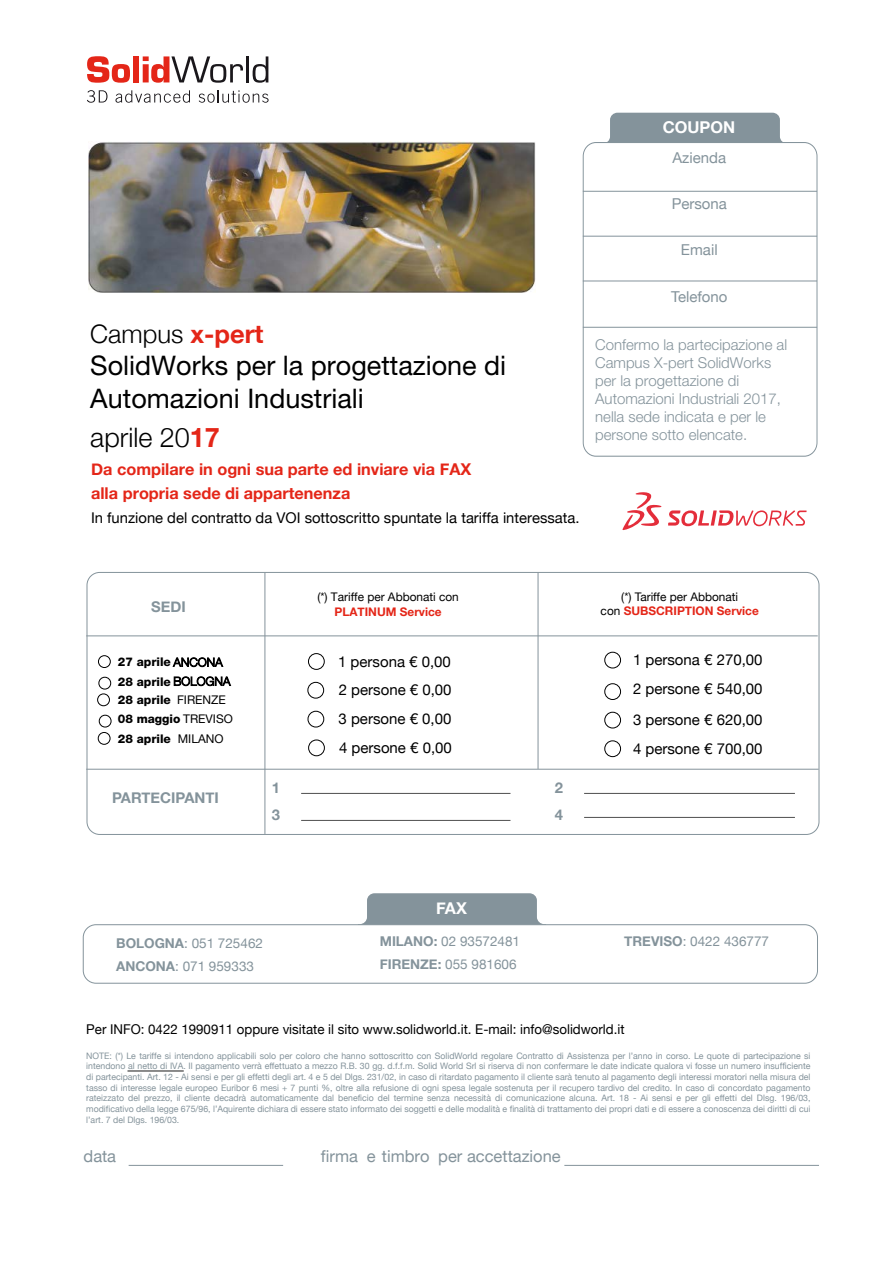
<style>
.page{position:relative;width:893px;height:1263px;background:#fff}
.page>*{position:absolute;margin:0;border:0;box-sizing:border-box;transform-origin:0 0}
.t1{font:27px/32.4px "Helvetica Neue LT Std";color:#000}
.t2{font:300 27px "Helvetica Neue LT Std";color:#000}
.t3{font:300 25.5px "Helvetica Neue";color:#000}
.t4{font:16.5px "Helvetica Neue";color:#84939b}
.t5{font:700 16.35px/23.9px "Helvetica Neue";color:#e42618}
.t6{font:700 16.35px "Helvetica Neue";color:#fff}
.t7{font:300 15px/18px "Helvetica Neue LT Std";color:#84939b}
.t8{font:15px/29.8px "Helvetica Neue";color:#000;text-align:justify}
.t9{font:15px "Helvetica Neue";color:#84939b}
.t10{font:14.85px "Helvetica Neue";color:#000}
.t11{font:700 14.85px "Helvetica Neue";color:#84939b}
.t12{font:13.5px/22.5px "Helvetica Neue";color:#84939b}
.t13{font:13.5px "Helvetica Neue";color:#000}
.t14{font:800 12px/19px "Helvetica Neue LT Std";color:#000}
.t15{font:11.85px/14.2px "Helvetica Neue";color:#000;text-align:center}
.t16{font:700 11.85px "Helvetica Neue";color:#e42618}
.t17{font:8.85px/10.6px "Helvetica Neue";color:#84939b;text-align:justify}
.s1{font-weight:700;color:#e42618}
.s2{font-family:"Helvetica Neue"}
.s3{font-family:"Helvetica Neue";font-weight:700;color:#e42618}
.s4{font-weight:300}
.s5{font-weight:400}
.s6{font-family:"Helvetica Neue";font-weight:400}
.s7{font-weight:700}
</style>
<div class="page">
<svg style="left:361px;top:893px;width:182px;height:31px;background:#8d9ba2"></svg>
<div style="left:83px;top:924px;width:735px;height:60px;border:1px solid #84939b;border-radius:13px"></div>
<div style="left:607px;top:113px;width:176px;height:29px;background:#84939b"></div>
<div style="left:583px;top:142px;width:234px;height:315px;border:1px solid #84939b;border-radius:13px"></div>
<svg style="left:87px;top:56px;width:43px;height:27px"></svg>
<div style="left:133px;top:56px;width:6px;height:26px;background:#e42618"></div>
<svg style="left:143px;top:56px;width:100px;height:27px"></svg>
<hr style="left:246px;top:56px;width:3px;height:26px;background:#1a171b">
<svg style="left:253px;top:56px;width:15px;height:27px"></svg>
<svg style="left:87px;top:90px;width:20px;height:13px"></svg>
<svg style="left:115px;top:90px;width:75px;height:13px"></svg>
<svg style="left:199px;top:90px;width:70px;height:13px"></svg>
<hr style="left:128px;top:1070px;width:56px;height:2px;background:#666">
<hr style="left:265px;top:573px;width:1px;height:261px;background:#84939b">
<hr style="left:538px;top:573px;width:1px;height:196px;background:#84939b">
<hr style="left:86px;top:635px;width:732px;height:1px;background:#84939b">
<hr style="left:86px;top:769px;width:733px;height:1px;background:#84939b">
<div style="left:308px;top:653px;width:16px;height:17px;border:1px solid #000;border-radius:50%"></div>
<div style="left:605px;top:652px;width:16px;height:16px;border:1px solid #000;border-radius:50%"></div>
<div style="left:605px;top:741px;width:16px;height:16px;border:1px solid #000;border-radius:50%"></div>
<div style="left:605px;top:712px;width:16px;height:16px;border:1px solid #000;border-radius:50%"></div>
<div style="left:308px;top:682px;width:16px;height:16px;border:1px solid #000;border-radius:50%"></div>
<div style="left:308px;top:740px;width:17px;height:16px;border:1px solid #000;border-radius:50%"></div>
<div style="left:308px;top:711px;width:16px;height:16px;border:1px solid #000;border-radius:50%"></div>
<div style="left:98px;top:655px;width:13px;height:13px;border:1px solid #000;border-radius:50%"></div>
<div style="left:99px;top:677px;width:12px;height:12px;border:1px solid #000;border-radius:50%"></div>
<div style="left:97px;top:694px;width:13px;height:12px;border:1px solid #000;border-radius:50%"></div>
<div style="left:99px;top:715px;width:12px;height:12px;border:1px solid #000;border-radius:50%"></div>
<div style="left:98px;top:732px;width:12px;height:12px;border:1px solid #000;border-radius:50%"></div>
<hr style="left:301px;top:793px;width:209px;height:1px;background:#4f4f4f">
<hr style="left:584px;top:793px;width:211px;height:1px;background:#4f4f4f">
<hr style="left:584px;top:817px;width:211px;height:1px;background:#4f4f4f">
<hr style="left:301px;top:820px;width:209px;height:1px;background:#4f4f4f">
<div style="left:605px;top:683px;width:16px;height:17px;border:1px solid #000;border-radius:50%"></div>
<svg style="left:622px;top:492px;width:185px;height:38px"></svg>
<img style="left:89px;top:142px;width:446px;height:151px">
<h3 class="t6" style="left:663px;top:117px;width:74px">COUPON</h3>
<h2 class="t3" style="left:90px;top:318px;width:175px">Campus <span class="s1">x-pert</span></h2>
<h1 class="t1" style="left:90px;top:349px;width:417px">SolidWorks per la progettazione di<br>Automazioni Industriali</h1>
<h1 class="t2" style="left:90px;top:421px;width:131px">aprile <span class="s2">20</span><span class="s3">1</span><span class="s1">7</span></h1>
<h3 class="t5" style="left:91px;top:457px;width:382px">Da compilare in ogni sua parte ed inviare via FAX alla propria sede di appartenenza</h3>
<h3 class="t10" style="left:91px;top:509px;width:490px">In funzione del contratto da VOI sottoscritto spuntate la tariffa interessata.</h3>
<h3 class="t9" style="left:673px;top:148px;width:55px">Azienda</h3>
<h3 class="t9" style="left:672px;top:195px;width:57px">Persona</h3>
<h3 class="t9" style="left:681px;top:241px;width:38px">Email</h3>
<h3 class="t9" style="left:671px;top:287px;width:58px">Telefono</h3>
<h3 class="t7" style="left:595px;top:335px;width:194px">Confermo la partecipazione al<br>Campus X-pert SolidWorks per la progettazione di<br>Automazioni Industriali 2017, nella sede indicata e per le persone sotto elencate.</h3>
<h3 class="t11" style="left:151px;top:597px;width:36px">SEDI</h3>
<h3 class="t14" style="left:118px;top:653px;width:117px">27 aprile <span class="s4">ANCONA<br></span>28 aprile <span class="s4">BOLOGNA<br></span>28 aprile <span class="s5">FIRENZE<br></span>08 maggio <span class="s5">TREVISO<br></span>28 aprile <span class="s6">MILANO</span></h3>
<h3 class="t11" style="left:112px;top:788px;width:108px">PARTECIPANTI</h3>
<h3 class="t15" style="left:317px;top:589px;width:143px">(*) Tariffe per Abbonati con</h3>
<h3 class="t16" style="left:334px;top:604px;width:109px">PLATINUM Service</h3>
<h3 class="t8" style="left:338px;top:647px;width:115px;line-height:28.7px">1 persona € 0,00<br>2 persone € 0,00<br>3 persone € 0,00<br>4 persone € 0,00</h3>
<h3 class="t11" style="left:272px;top:778px;width:10px">1</h3>
<h3 class="t11" style="left:555px;top:778px;width:10px">2</h3>
<h3 class="t11" style="left:272px;top:805px;width:10px">3</h3>
<h3 class="t11" style="left:555px;top:805px;width:10px">4</h3>
<h3 class="t15" style="left:601px;top:590px;width:160px">(*) Tariffe per Abbonati<br>con <span class="s1">SUBSCRIPTION Service</span></h3>
<h3 class="t8" style="left:633px;top:644px;width:131px">1 persona € 270,00<br>2 persone € 540,00<br>3 persone € 620,00<br>4 persone € 700,00</h3>
<h3 class="t6" style="left:436px;top:898px;width:32px">FAX</h3>
<h3 class="t12" style="left:116px;top:932px;width:148px"><span class="s7">BOLOGNA</span>: 051 725462<br><span class="s7">ANCONA</span>: 071 959333</h3>
<h3 class="t12" style="left:380px;top:930px;width:142px"><span class="s7">MILANO:</span> 02 93572481<br><span class="s7">FIRENZE:</span> 055 981606</h3>
<h3 class="t12" style="left:624px;top:930px;width:146px"><span class="s7">TREVISO</span>: 0422 436777</h3>
<h3 class="t13" style="left:86px;top:1021px;width:540px">Per INFO: 0422 1990911 oppure visitate il sito www.solidworld.it. E-mail: info@solidworld.it</h3>
<p class="t17" style="left:86px;top:1050px;width:726px">NOTE: (*) Le tariffe si intendono applicabili solo per coloro che hanno sottoscritto con SolidWorld regolare Contratto di Assistenza per l’anno in corso. Le quote di partecipazione si intendono al netto di IVA. Il pagamento verrà effettuato a mezzo R.B. 30 gg. d.f.f.m. Solid World Srl si riserva di non confermare le date indicate qualora vi fosse un numero insufficiente di partecipanti. Art. 12 - Ai sensi e per gli effetti degli art. 4 e 5 del Dlgs. 231/02, in caso di ritardato pagamento il cliente sarà tenuto al pagamento degli interessi moratori nella misura del tasso di interesse legale europeo Euribor 6 mesi + 7 punti %, oltre alla refusione di ogni spesa legale sostenuta per il recupero tardivo del credito. In caso di concordato pagamento rateizzato del prezzo, il cliente decadrà automaticamente dal beneficio del termine senza necessità di comunicazione alcuna. Art. 18 - Ai sensi e per gli effetti del Dlsg. 196/03, modificativo della legge 675/96, l’Aquirente dichiara di essere stato informato dei soggetti e delle modalità e finalità di trattamento dei propri dati e di essere a conoscenza dei diritti di cui l’art. 7 del Dlgs. 196/03.</p>
<h3 class="t4" style="left:84px;top:1146px;width:34px">data</h3>
<h3 class="t4" style="left:321px;top:1146px;width:241px">firma e timbro per accettazione</h3>
</div>
